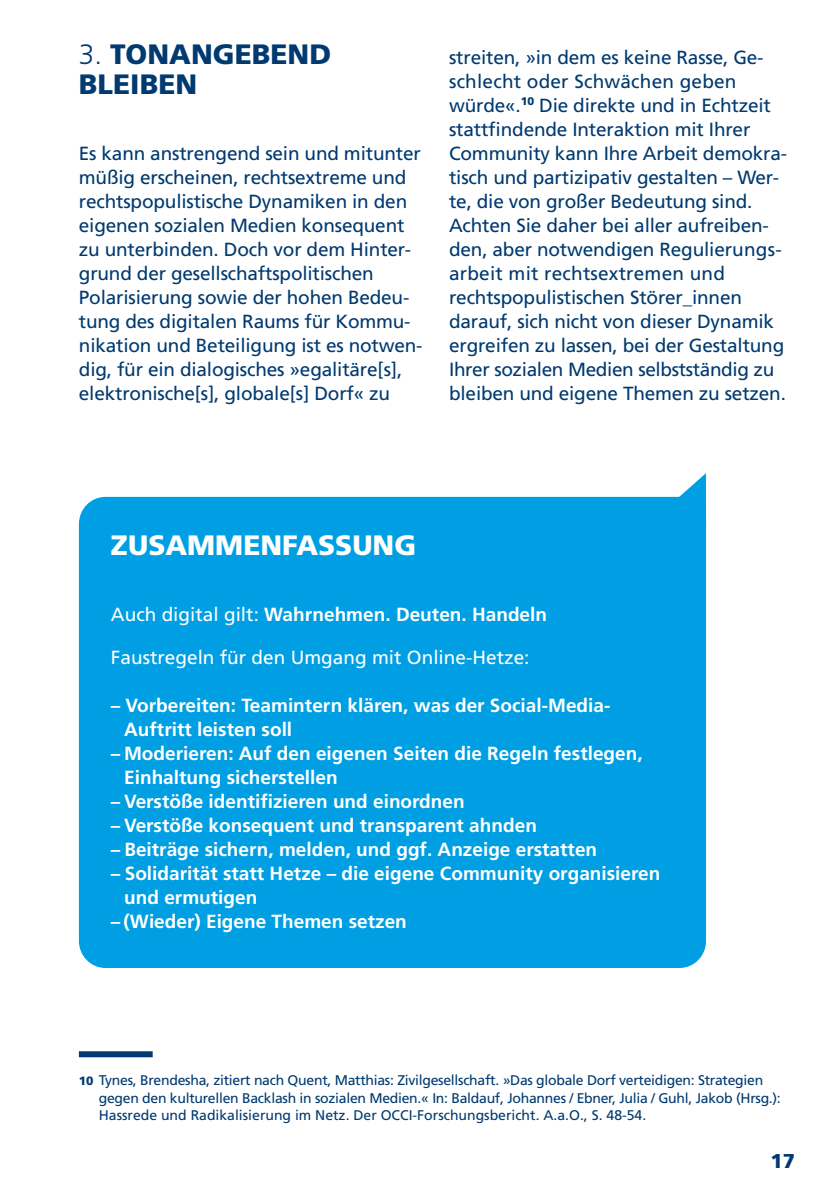
<style>
.page{position:relative;width:840px;height:1191px;background:#fff}
.page>*{position:absolute;margin:0;border:0;box-sizing:border-box;transform-origin:0 0}
.t1{font:900 28px/30px "Frutiger LT Std";color:#003a70}
.t2{font:900 28px "Frutiger LT Std";color:#fff}
.t3{font:900 20px "Frutiger LT Std";color:#003a70}
.t4{font:19px/24px "Frutiger LT Std";letter-spacing:-.01em;color:#003a70}
.t5{font:700 19px/24px "Frutiger LT Std";color:#fff}
.t6{font:19px "Frutiger LT Std";color:#fff}
.t7{font:14px/17.4px "Frutiger LT Std";letter-spacing:-.02em;color:#003a70}
.s1{font-weight:300}
.s2{font-weight:400}
.s3{font-weight:900;font-size:12px}
</style>
<div class="page">
<div style="left:79px;top:1051px;width:74px;height:6px;background:#003a70"></div>
<div style="left:82px;top:500px;width:620px;height:465px;background:#009fe3;border-radius:24px"></div>
<div style="left:79px;top:497px;width:626px;height:471px;border:6px solid #009fe3;border-radius:24px"></div>
<svg style="left:663px;top:473px;width:44px;height:62px"></svg>
<h1 class="t1" style="left:79px;top:39px;width:254px"><span class="s1">3.</span> TONANGEBEND<br>BLEIBEN</h1>
<p class="t4" style="left:79px;top:141px;width:345px">Es kann anstrengend sein und mitunter müßig erscheinen, rechtsextreme und rechtspopulistische Dynamiken in den eigenen sozialen Medien konsequent zu unterbinden. Doch vor dem Hinter&shy;grund der gesellschaftspolitischen Polarisierung sowie der hohen Bedeu&shy;tung des digitalen Raums für Kommu&shy;nikation und Beteiligung ist es notwen&shy;dig, für ein dialogisches »egalitäre[s], elektronische[s], globale[s] Dorf« zu</p>
<p class="t4" style="left:449px;top:45px;width:339px">streiten, »in dem es keine Rasse, Ge&shy;schlecht oder Schwächen geben würde«.<sup>10</sup> Die direkte und in Echtzeit stattfindende Interaktion mit Ihrer Community kann Ihre Arbeit demokra&shy;tisch und partizipativ gestalten – Wer&shy;te, die von großer Bedeutung sind.<br>Achten Sie daher bei aller aufreiben&shy;den, aber notwendigen Regulierungs&shy;arbeit mit rechtsextremen und rechtspopulistischen Störer_innen darauf, sich nicht von dieser Dynamik ergreifen zu lassen, bei der Gestaltung Ihrer sozialen Medien selbstständig zu bleiben und eigene Themen zu setzen.</p>
<h1 class="t2" style="left:111px;top:528px;width:306px">ZUSAMMENFASSUNG</h1>
<p class="t5" style="left:111px;top:602px;width:437px"><span class="s2">Auch digital gilt:</span> Wahrnehmen. Deuten. Handeln</p>
<p class="t6" style="left:111px;top:646px;width:420px">Faustregeln für den Umgang mit Online-Hetze:</p>
<p class="t5" style="left:124px;top:693px;width:487px;text-indent:-13px">– Vorbereiten: Teamintern klären, was der Social-Media-<br>Auftritt leisten soll</p>
<p class="t5" style="left:124px;top:741px;width:519px;text-indent:-13px">– Moderieren: Auf den eigenen Seiten die Regeln festlegen,<br>Einhaltung sicherstellen</p>
<p class="t5" style="left:111px;top:789px;width:355px">– Verstöße identifizieren und einordnen</p>
<p class="t5" style="left:111px;top:813px;width:427px">– Verstöße konsequent und transparent ahnden</p>
<p class="t5" style="left:111px;top:837px;width:487px">– Beiträge sichern, melden, und ggf. Anzeige erstatten</p>
<p class="t5" style="left:124px;top:861px;width:537px;text-indent:-13px">– Solidarität statt Hetze – die eigene Community organisieren und ermutigen</p>
<p class="t5" style="left:111px;top:909px;width:297px">– (Wieder) Eigene Themen setzen</p>
<p class="t7" style="left:99px;top:1071px;width:683px;text-indent:-20px"><span class="s3">10</span> Tynes, Brendesha, zitiert nach Quent, Matthias: Zivilgesellschaft. »Das globale Dorf verteidigen: Strategien gegen den kulturellen Backlash in sozialen Medien.« In: Baldauf, Johannes / Ebner, Julia / Guhl, Jakob (Hrsg.):<br>Hassrede und Radikalisierung im Netz. Der OCCI-Forschungsbericht. A.a.O., S. 48-54.</p>
<p class="t3" style="left:770px;top:1149px;width:26px">17</p>
</div>
